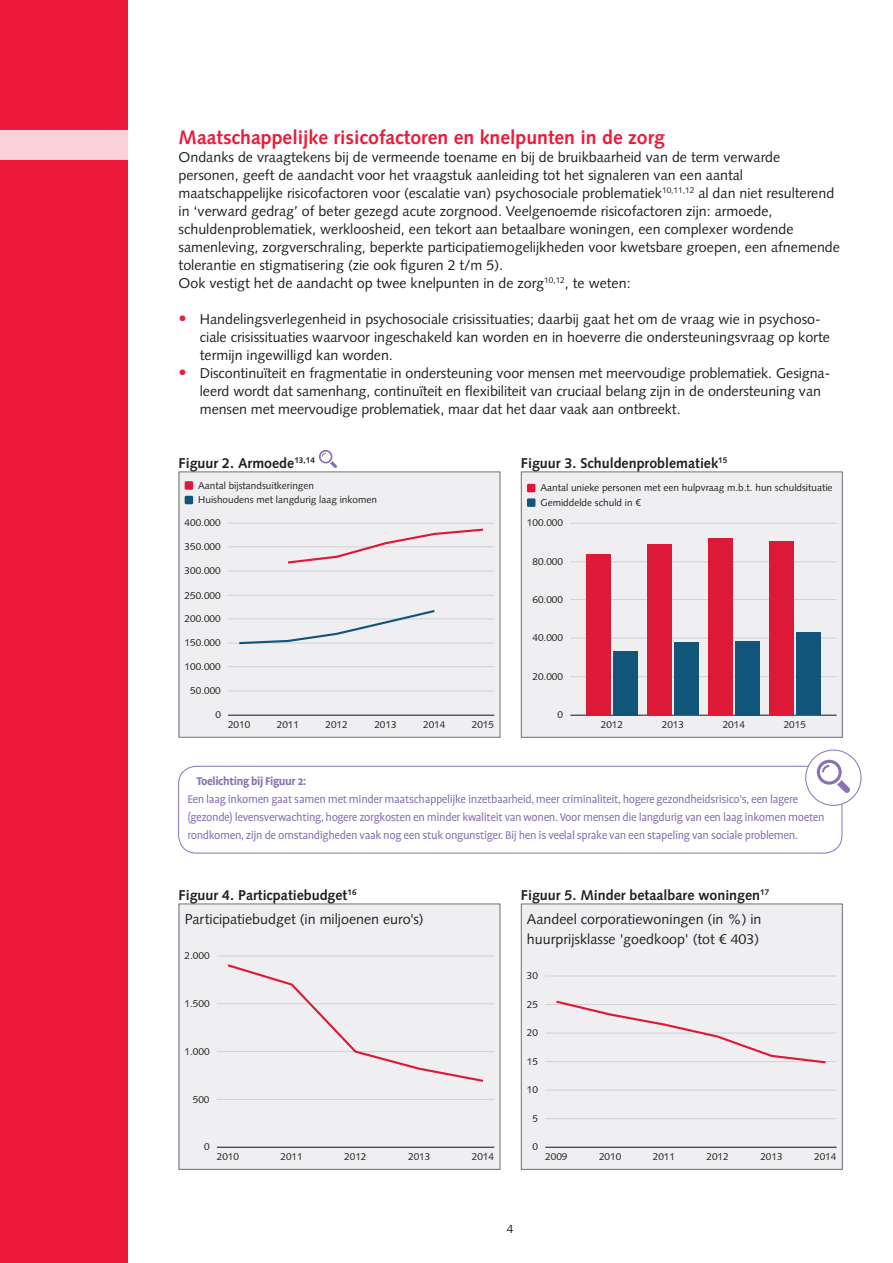
<style>
.page{position:relative;width:893px;height:1263px;background:#fff}
.page>*{position:absolute;margin:0;border:0;box-sizing:border-box;transform-origin:0 0}
.t1{font:700 19.5px "Syntax LT Std";color:#ed1a3a}
.t2{font:14.25px/18px "Syntax LT Std";color:#231f20}
.t3{font:700 14.25px/24.2px "Syntax LT Std";color:#231f20;text-align:center}
.t4{font:14.25px/24.2px "Syntax LT Std";color:#272425}
.t5{font:12.75px/18px "Profile OT";letter-spacing:-.03em;color:#8972b3}
.t6{font:700 12.75px "Profile OT";letter-spacing:-.03em;color:#8972b3}
.t7{font:12px "Syntax LT Std";color:#231f20}
.t8{font:10.05px/14.5px "Syntax LT Std";color:#272425}
.s1{font-size:16.5px;color:#ed1a3a}
.s2{font-weight:700;color:#231f20}
.s3{font-weight:400;color:#272425}
</style>
<div class="page">
<div style="left:0;top:0;width:128px;height:1263px;background:#ed1a3a"></div>
<div style="left:0;top:130px;width:128px;height:29px;background:#fbd1d7"></div>
<div style="left:179px;top:472px;width:321px;height:264px;background:#efeef0"></div>
<div style="left:521px;top:472px;width:321px;height:266px;background:#efeef0"></div>
<div style="left:521px;top:904px;width:321px;height:266px;background:#efeef0"></div>
<div style="left:179px;top:904px;width:321px;height:266px;background:#efeef0"></div>
<div style="left:185px;top:481px;width:8px;height:9px;background:#dd1937"></div>
<div style="left:185px;top:496px;width:8px;height:8px;background:#12557b"></div>
<hr style="left:228px;top:715px;width:266px;height:1px;background:#14191c">
<hr style="left:228px;top:690px;width:266px;height:1px;background:#e1e2e3">
<hr style="left:228px;top:666px;width:266px;height:1px;background:#e1e2e3">
<hr style="left:228px;top:643px;width:266px;height:1px;background:#e1e2e3">
<hr style="left:228px;top:618px;width:266px;height:1px;background:#e1e2e3">
<hr style="left:228px;top:595px;width:266px;height:1px;background:#e1e2e3">
<hr style="left:228px;top:571px;width:266px;height:1px;background:#e1e2e3">
<hr style="left:228px;top:546px;width:266px;height:1px;background:#e1e2e3">
<hr style="left:228px;top:523px;width:266px;height:1px;background:#e1e2e3">
<svg style="left:288px;top:528px;width:196px;height:36px"></svg>
<svg style="left:237px;top:610px;width:200px;height:35px"></svg>
<div style="left:179px;top:471px;width:321px;height:267px;border:1px solid #79747d"></div>
<div style="left:527px;top:484px;width:8px;height:8px;background:#dd1937"></div>
<div style="left:527px;top:498px;width:8px;height:9px;background:#12557b"></div>
<hr style="left:570px;top:715px;width:267px;height:1px;background:#14191c">
<hr style="left:570px;top:676px;width:267px;height:1px;background:#e1e2e3">
<hr style="left:570px;top:638px;width:267px;height:1px;background:#e1e2e3">
<hr style="left:570px;top:599px;width:267px;height:1px;background:#e1e2e3">
<hr style="left:570px;top:561px;width:267px;height:1px;background:#e1e2e3">
<hr style="left:570px;top:523px;width:267px;height:1px;background:#e1e2e3">
<div style="left:586px;top:554px;width:25px;height:161px;background:#dd1937"></div>
<div style="left:613px;top:651px;width:25px;height:64px;background:#12557b"></div>
<div style="left:647px;top:544px;width:25px;height:171px;background:#dd1937"></div>
<div style="left:674px;top:642px;width:25px;height:73px;background:#12557b"></div>
<div style="left:708px;top:538px;width:25px;height:177px;background:#dd1937"></div>
<div style="left:735px;top:641px;width:25px;height:74px;background:#12557b"></div>
<div style="left:769px;top:542px;width:25px;height:173px;background:#dd1937"></div>
<div style="left:796px;top:632px;width:25px;height:83px;background:#12557b"></div>
<div style="left:521px;top:471px;width:322px;height:267px;border:1px solid #79747d"></div>
<hr style="left:217px;top:1147px;width:277px;height:1px;background:#14191c">
<hr style="left:217px;top:1099px;width:277px;height:1px;background:#e1e2e3">
<hr style="left:217px;top:1051px;width:277px;height:1px;background:#e1e2e3">
<hr style="left:217px;top:1003px;width:277px;height:1px;background:#e1e2e3">
<hr style="left:217px;top:956px;width:277px;height:1px;background:#e1e2e3">
<svg style="left:225px;top:964px;width:261px;height:118px"></svg>
<hr style="left:545px;top:1147px;width:292px;height:1px;background:#14191c">
<hr style="left:545px;top:1118px;width:292px;height:1px;background:#e1e2e3">
<hr style="left:545px;top:1090px;width:292px;height:1px;background:#e1e2e3">
<hr style="left:545px;top:1061px;width:292px;height:1px;background:#e1e2e3">
<hr style="left:545px;top:1033px;width:292px;height:1px;background:#e1e2e3">
<hr style="left:545px;top:1004px;width:292px;height:1px;background:#e1e2e3">
<hr style="left:545px;top:976px;width:292px;height:1px;background:#e1e2e3">
<svg style="left:554px;top:1000px;width:274px;height:64px"></svg>
<div style="left:521px;top:903px;width:322px;height:267px;border:1px solid #79747d"></div>
<div style="left:178px;top:766px;width:664px;height:87px;border:1px solid #8972b3;border-radius:18px"></div>
<div style="left:806px;top:750px;width:55px;height:55px;background:#fff;border-radius:50%"></div>
<div style="left:805px;top:750px;width:56px;height:56px;border:1px solid #8972b3;border-radius:50%"></div>
<svg style="left:817px;top:760px;width:33px;height:33px"></svg>
<svg style="left:319px;top:450px;width:18px;height:18px"></svg>
<h1 class="t1" style="left:179px;top:126px;width:488px">Maatschappelijke risicofactoren en knelpunten in de zorg</h1>
<p class="t2" style="left:179px;top:148px;width:663px">Ondanks de vraagtekens bij de vermeende toename en bij de bruikbaarheid van de term verwarde personen, geeft de aandacht voor het vraagstuk aanleiding tot het signaleren van een aantal maatschappelijke risicofactoren voor (escalatie van) psychosociale problematiek<sup>10,11,12</sup> al dan niet resulterend in ‘verward gedrag’ of beter gezegd acute zorgnood. Veelgenoemde risicofactoren zijn: armoede, schuldenproblematiek, werkloosheid, een tekort aan betaalbare woningen, een complexer wordende samenleving, zorgverschraling, beperkte participatiemogelijkheden voor kwetsbare groepen, een afnemende tolerantie en stigmatisering (zie ook figuren 2 t/m 5).<br>Ook vestigt het de aandacht op twee knelpunten in de zorg<sup>10,12</sup>, te weten:</p>
<p class="t2" style="left:200px;top:310px;width:631px;text-indent:-21px"><span class="s1">•</span> Handelingsverlegenheid in psychosociale crisissituaties; daarbij gaat het om de vraag wie in psychoso&shy;ciale crisissituaties waarvoor ingeschakeld kan worden en in hoeverre die ondersteuningsvraag op korte termijn ingewilligd kan worden.</p>
<p class="t2" style="left:200px;top:364px;width:632px;text-indent:-21px"><span class="s1">•</span> Discontinuïteit en fragmentatie in ondersteuning voor mensen met meervoudige problematiek. Gesigna&shy;leerd wordt dat samenhang, continuïteit en flexibiliteit van cruciaal belang zijn in de ondersteuning van mensen met meervoudige problematiek, maar dat het daar vaak aan ontbreekt.</p>
<p class="t3" style="left:179px;top:451px;width:138px">Figuur 2. Armoede<sup>13,14</sup></p>
<p class="t8" style="left:198px;top:478px;width:180px">Aantal bijstandsuitkeringen<br>Huishoudens met langdurig laag inkomen</p>
<p class="t3" style="left:521px;top:451px;width:208px">Figuur 3. Schuldenproblematiek<sup>15</sup></p>
<p class="t8" style="left:541px;top:480px;width:294px">Aantal unieke personen met een hulpvraag m.b.t. hun schuldsituatie<br>Gemiddelde schuld in €</p>
<p class="t8" style="left:185px;top:516px;width:38px">400.000</p>
<p class="t8" style="left:185px;top:539px;width:38px">350.000</p>
<p class="t8" style="left:185px;top:563px;width:38px">300.000</p>
<p class="t8" style="left:185px;top:588px;width:38px">250.000</p>
<p class="t8" style="left:185px;top:611px;width:38px">200.000</p>
<p class="t8" style="left:185px;top:636px;width:38px">150.000</p>
<p class="t8" style="left:185px;top:659px;width:38px">100.000</p>
<p class="t8" style="left:190px;top:683px;width:32px">50.000</p>
<p class="t8" style="left:215px;top:708px;width:7px">0</p>
<p class="t8" style="left:228px;top:717px;width:24px">2010</p>
<p class="t8" style="left:277px;top:717px;width:24px">2011</p>
<p class="t8" style="left:325px;top:717px;width:24px">2012</p>
<p class="t8" style="left:374px;top:717px;width:24px">2013</p>
<p class="t8" style="left:423px;top:717px;width:24px">2014</p>
<p class="t8" style="left:472px;top:717px;width:24px">2015</p>
<p class="t8" style="left:527px;top:516px;width:38px">100.000</p>
<p class="t8" style="left:532px;top:554px;width:32px">80.000</p>
<p class="t8" style="left:532px;top:592px;width:32px">60.000</p>
<p class="t8" style="left:532px;top:631px;width:32px">40.000</p>
<p class="t8" style="left:532px;top:669px;width:32px">20.000</p>
<p class="t8" style="left:558px;top:708px;width:7px">0</p>
<p class="t8" style="left:601px;top:717px;width:24px">2012</p>
<p class="t8" style="left:662px;top:717px;width:24px">2013</p>
<p class="t8" style="left:723px;top:717px;width:24px">2014</p>
<p class="t8" style="left:784px;top:717px;width:24px">2015</p>
<p class="t6" style="left:196px;top:774px;width:111px">Toelichting bij Figuur 2:</p>
<p class="t5" style="left:187px;top:791px;width:639px">Een laag inkomen gaat samen met minder maatschappelijke inzetbaarheid, meer criminaliteit, hogere gezondheidsrisico’s, een lagere (gezonde) levensverwachting, hogere zorgkosten en minder kwaliteit van wonen. Voor mensen die langdurig van een laag inkomen moeten rondkomen, zijn de omstandigheden vaak nog een stuk ongunstiger. Bij hen is veelal sprake van een stapeling van sociale problemen.</p>
<p class="t4" style="left:185px;top:883px;width:240px;text-indent:-6px"><span class="s2">Figuur 4. Particpatiebudget</span><sup>16<br></sup>Participatiebudget (in miljoenen euro's)</p>
<p class="t8" style="left:185px;top:948px;width:26px">2.000</p>
<p class="t8" style="left:185px;top:996px;width:26px">1.500</p>
<p class="t8" style="left:185px;top:1044px;width:26px">1.000</p>
<p class="t8" style="left:193px;top:1092px;width:18px">500</p>
<p class="t8" style="left:204px;top:1140px;width:7px">0</p>
<p class="t8" style="left:217px;top:1149px;width:24px">2010</p>
<p class="t8" style="left:281px;top:1149px;width:24px">2011</p>
<p class="t8" style="left:344px;top:1149px;width:24px">2012</p>
<p class="t8" style="left:408px;top:1149px;width:24px">2013</p>
<p class="t8" style="left:472px;top:1149px;width:24px">2014</p>
<p class="t3" style="left:521px;top:883px;width:250px">Figuur 5. Minder betaalbare woningen<sup>17<br></sup><span class="s3">Aandeel corporatiewoningen (in %) in</span></p>
<p class="t4" style="left:527px;top:927px;width:234px">huurprijsklasse 'goedkoop' (tot € 403)</p>
<p class="t8" style="left:527px;top:968px;width:13px">30</p>
<p class="t8" style="left:527px;top:997px;width:13px">25</p>
<p class="t8" style="left:527px;top:1025px;width:13px">20</p>
<p class="t8" style="left:527px;top:1054px;width:13px">15</p>
<p class="t8" style="left:527px;top:1082px;width:13px">10</p>
<p class="t8" style="left:533px;top:1111px;width:7px">5</p>
<p class="t8" style="left:533px;top:1140px;width:7px">0</p>
<p class="t8" style="left:545px;top:1149px;width:24px">2009</p>
<p class="t8" style="left:599px;top:1149px;width:24px">2010</p>
<p class="t8" style="left:653px;top:1149px;width:24px">2011</p>
<p class="t8" style="left:706px;top:1149px;width:24px">2012</p>
<p class="t8" style="left:760px;top:1149px;width:24px">2013</p>
<p class="t8" style="left:814px;top:1149px;width:24px">2014</p>
<p class="t7" style="left:507px;top:1221px;width:8px">4</p>
</div>
